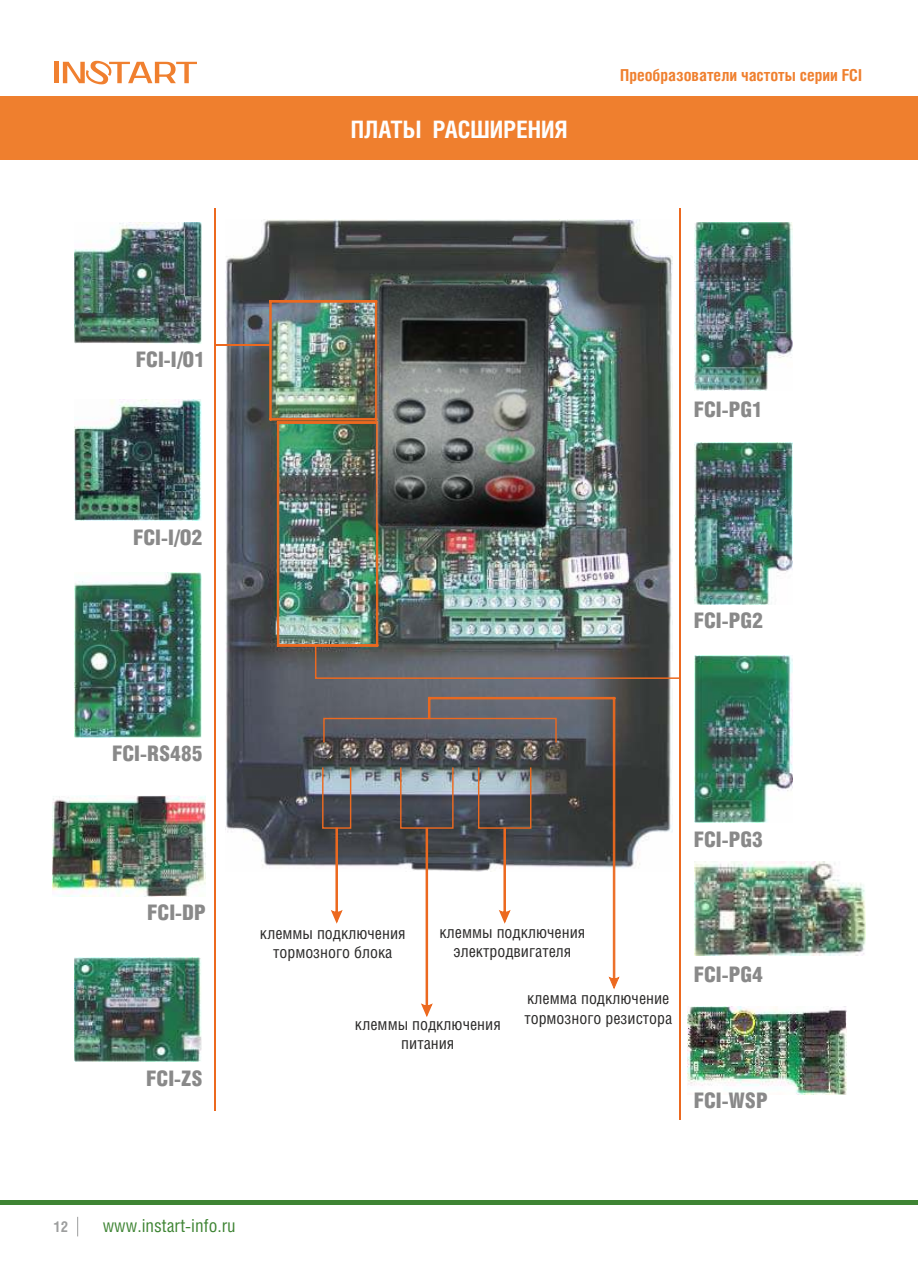
<style>
.page{position:relative;width:918px;height:1287px;background:#fff}
.page>*{position:absolute;margin:0;border:0;box-sizing:border-box;transform-origin:0 0}
.t1{font:700 24px "Helios Cond";color:#fefefe}
.t2{font:900 21.45px "Helios Cond";color:#898989}
.t3{font:18px "Helios Cond";color:#3e8433}
.t4{font:16.5px/19.2px "Helios Cond";color:#2b2a29;text-align:center}
.t5{font:700 16.5px "Helios Cond";color:#ef7f2e}
.t6{font:700 15px "Helios Cond";color:#9d9e9e}
</style>
<div class="page">
<div style="left:0;top:96px;width:918px;height:64px;background:#ef7f2e"></div>
<hr style="left:0;top:1200px;width:918px;height:4px;background:#3e8433">
<div style="left:54px;top:62px;width:5px;height:21px;background:#f08030"></div>
<svg style="left:63px;top:61px;width:134px;height:23px"></svg>
<svg style="left:77px;top:1217px;width:1px;height:19px"></svg>
<img style="left:225px;top:220px;width:447px;height:651px">
<hr style="left:679px;top:208px;width:2px;height:912px;background:#ec691f">
<hr style="left:214px;top:208px;width:2px;height:903px;background:#ec691f">
<hr style="left:215px;top:344px;width:55px;height:2px;background:#ec691f">
<svg style="left:419px;top:829px;width:14px;height:188px"></svg>
<svg style="left:329px;top:829px;width:14px;height:95px"></svg>
<div style="left:322px;top:767px;width:29px;height:62px;border:1px solid #ec691f"></div>
<div style="left:400px;top:767px;width:54px;height:62px;border:1px solid #ec691f"></div>
<div style="left:323px;top:718px;width:234px;height:25px;border:1px solid #ec691f"></div>
<svg style="left:428px;top:697px;width:191px;height:292px"></svg>
<img style="left:269px;top:300px;width:410px;height:380px">
<img style="left:74px;top:222px;width:128px;height:121px">
<img style="left:74px;top:572px;width:128px;height:165px">
<img style="left:74px;top:957px;width:128px;height:105px">
<img style="left:695px;top:655px;width:98px;height:167px">
<img style="left:695px;top:443px;width:98px;height:162px">
<img style="left:695px;top:222px;width:98px;height:169px">
<img style="left:52px;top:796px;width:153px;height:101px">
<img style="left:687px;top:1007px;width:159px;height:87px">
<img style="left:695px;top:862px;width:171px;height:94px">
<img style="left:74px;top:400px;width:128px;height:120px">
<img style="left:370px;top:280px;width:186px;height:253px">
<h1 class="t1" style="left:351px;top:118px;width:218px">ПЛАТЫ РАСШИРЕНИЯ</h1>
<p class="t5" style="left:620px;top:68px;width:243px">Преобразователи частоты серии FCI</p>
<h2 class="t2" style="left:136px;top:349px;width:71px">FCI-I/О1</h2>
<h2 class="t2" style="left:133px;top:528px;width:71px">FCI-I/О2</h2>
<h2 class="t2" style="left:694px;top:399px;width:71px">FCI-PG1</h2>
<h2 class="t2" style="left:694px;top:610px;width:71px">FCI-PG2</h2>
<h2 class="t2" style="left:112px;top:743px;width:92px">FCI-RS485</h2>
<h2 class="t2" style="left:147px;top:903px;width:60px">FCI-DP</h2>
<h2 class="t2" style="left:146px;top:1069px;width:58px">FCI-ZS</h2>
<h2 class="t2" style="left:694px;top:830px;width:71px">FCI-PG3</h2>
<p class="t4" style="left:439px;top:923px;width:147px">клеммы подключения электродвигателя</p>
<p class="t4" style="left:524px;top:990px;width:149px;text-align:left">клемма подключение тормозного резистора</p>
<p class="t4" style="left:260px;top:924px;width:147px">клеммы подключения тормозного блока</p>
<p class="t4" style="left:355px;top:1015px;width:147px">клеммы подключения питания</p>
<h2 class="t2" style="left:694px;top:964px;width:71px">FCI-PG4</h2>
<h2 class="t2" style="left:694px;top:1090px;width:76px">FCI-WSP</h2>
<p class="t6" style="left:54px;top:1220px;width:16px">12</p>
<p class="t3" style="left:103px;top:1217px;width:135px">www.instart-info.ru</p>
</div>
